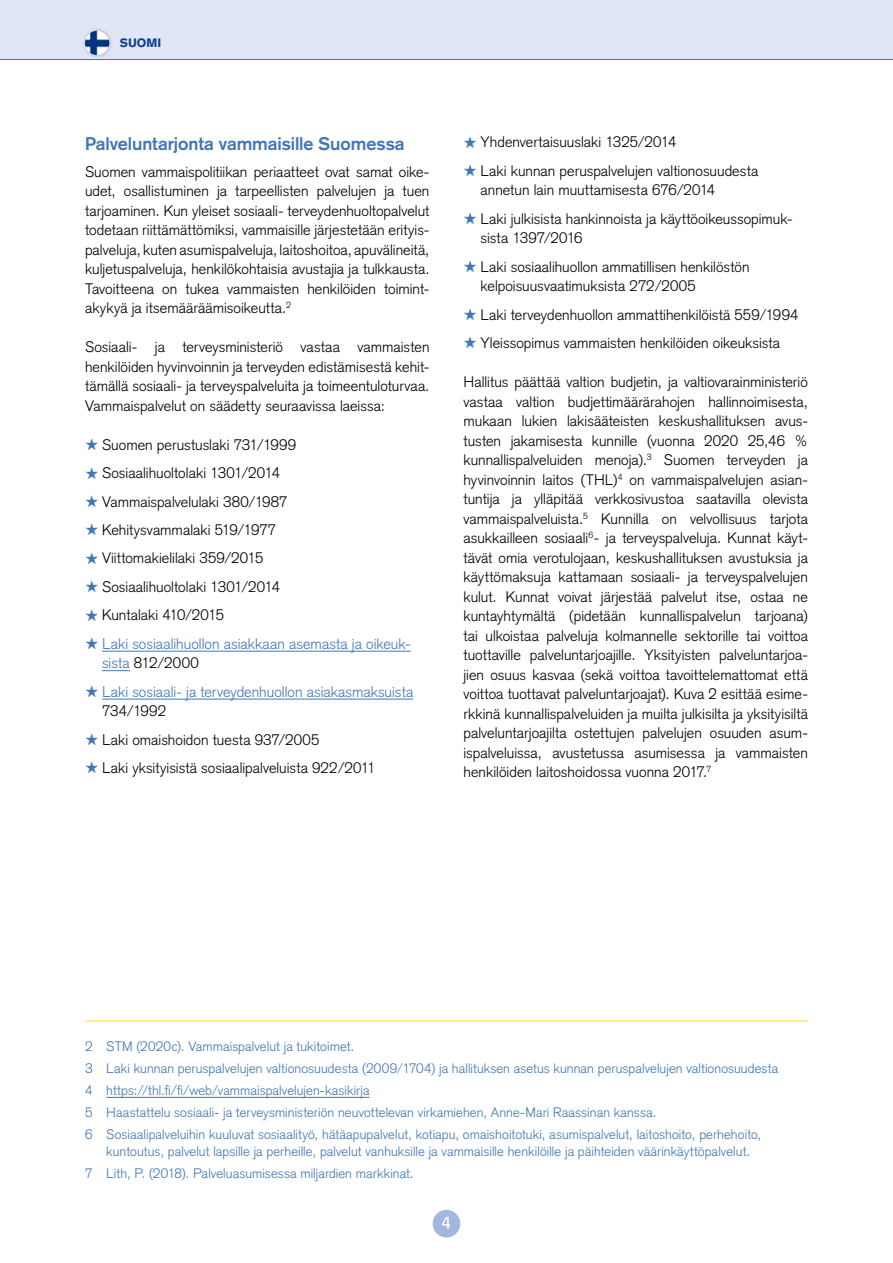
<style>
.page{position:relative;width:893px;height:1263px;background:#fff}
.page>*{position:absolute;margin:0;border:0;box-sizing:border-box;transform-origin:0 0}
.t1{font:700 18px "Basic Commercial LT";letter-spacing:-.005em;color:#4277b5}
.t2{font:700 16.5px "Bell Gothic Std";color:#fff}
.body_txt{font:300 15px/19.5px "Basic Commercial LT";letter-spacing:.005em;color:#000;text-align:justify}
.t3{font:300 15px/19.5px "Basic Commercial LT";letter-spacing:.005em;color:#4277b5}
.footnotes{font:300 13.5px/17.5px "Basic Commercial LT";letter-spacing:.005em;color:#4277b5}
.t4{font:900 12px "Basic Commercial LT Com";color:#0f4190}
.s1{color:#4277b5}
.s2{color:#000}
</style>
<div class="page">
<div style="left:0;top:0;width:893px;height:60px;background:#e1e6f6"></div>
<div style="left:433px;top:1210px;width:27px;height:27px;background:#a3b6df;border-radius:50%"></div>
<div style="left:81px;top:27px;width:32px;height:32px;background:#000;opacity:.25"></div>
<img style="left:85px;top:31px;width:24px;height:24px;border-radius:12px">
<hr style="left:0;top:59px;width:893px;height:1px;background:#4277b5">
<hr style="left:102px;top:651px;width:309px;height:1px;background:#4277b5">
<svg style="left:102px;top:670px;width:28px;height:1px"></svg>
<hr style="left:102px;top:699px;width:311px;height:1px;background:#4277b5">
<hr style="left:85px;top:1021px;width:723px;height:1px;background:#ffe000">
<hr style="left:106px;top:1097px;width:263px;height:1px;background:#4277b5">
<p class="t4" style="left:120px;top:35px;width:43px">SUOMI</p>
<h4 class="t1" style="left:85px;top:133px;width:321px">Palveluntarjonta vammaisille Suomessa</h4>
<p class="body_txt" style="left:85px;top:162px;width:346px">Suomen vammaispolitiikan periaatteet ovat samat oike&shy;udet, osallistuminen ja tarpeellisten palvelujen ja tuen tarjoaminen. Kun yleiset sosiaali- terveydenhuoltopalvelut todetaan riittämättömiksi, vammaisille järjestetään erityis&shy;palveluja, kuten asumispalveluja, laitoshoitoa, apuvälineitä, kuljetuspalveluja, henkilökohtaisia avustajia ja tulkkausta.<br>Tavoitteena on tukea vammaisten henkilöiden toimint&shy;akykyä ja itsemääräämisoikeutta.<sup>2</sup></p>
<p class="body_txt" style="left:85px;top:337px;width:346px">Sosiaali- ja terveysministeriö vastaa vammaisten henkilöiden hyvinvoinnin ja terveyden edistämisestä kehit&shy;tämällä sosiaali- ja terveyspalveluita ja toimeentuloturvaa.<br>Vammaispalvelut on säädetty seuraavissa laeissa:</p>
<p class="body_txt" style="left:85px;top:435px;width:213px"><span class="s1">★</span> Suomen perustuslaki 731/1999</p>
<p class="body_txt" style="left:85px;top:463px;width:197px"><span class="s1">★</span> Sosiaalihuoltolaki 1301/2014</p>
<p class="body_txt" style="left:85px;top:492px;width:204px"><span class="s1">★</span> Vammaispalvelulaki 380/1987</p>
<p class="body_txt" style="left:85px;top:520px;width:193px"><span class="s1">★</span> Kehitysvammalaki 519/1977</p>
<p class="body_txt" style="left:85px;top:549px;width:180px"><span class="s1">★</span> Viittomakielilaki 359/2015</p>
<p class="body_txt" style="left:85px;top:577px;width:197px"><span class="s1">★</span> Sosiaalihuoltolaki 1301/2014</p>
<p class="body_txt" style="left:85px;top:605px;width:141px"><span class="s1">★</span> Kuntalaki 410/2015</p>
<p class="t3" style="left:102px;top:634px;width:310px;text-indent:-17px">★ Laki sosiaalihuollon asiakkaan asemasta ja oikeuk&shy;sista <span class="s2">812/2000</span></p>
<p class="t3" style="left:102px;top:682px;width:313px;text-indent:-17px">★ Laki sosiaali- ja terveydenhuollon asiakasmaksuista<br><span class="s2">734/1992</span></p>
<p class="body_txt" style="left:85px;top:730px;width:236px"><span class="s1">★</span> Laki omaishoidon tuesta 937/2005</p>
<p class="body_txt" style="left:85px;top:758px;width:292px"><span class="s1">★</span> Laki yksityisistä sosiaalipalveluista 922/2011</p>
<p class="body_txt" style="left:463px;top:132px;width:214px"><span class="s1">★</span> Yhdenvertaisuuslaki 1325/2014</p>
<p class="body_txt" style="left:480px;top:161px;width:279px;text-indent:-17px"><span class="s1">★</span> Laki kunnan peruspalvelujen valtionosuudesta annetun lain muuttamisesta 676/2014</p>
<p class="body_txt" style="left:480px;top:209px;width:314px;text-indent:-17px"><span class="s1">★</span> Laki julkisista hankinnoista ja käyttöoikeussopimuk&shy;sista 1397/2016</p>
<p class="body_txt" style="left:480px;top:257px;width:271px;text-indent:-17px"><span class="s1">★</span> Laki sosiaalihuollon ammatillisen henkilöstön kelpoisuusvaatimuksista 272/2005</p>
<p class="body_txt" style="left:463px;top:305px;width:337px"><span class="s1">★</span> Laki terveydenhuollon ammattihenkilöistä 559/1994</p>
<p class="body_txt" style="left:463px;top:333px;width:318px"><span class="s1">★</span> Yleissopimus vammaisten henkilöiden oikeuksista</p>
<p class="body_txt" style="left:463px;top:372px;width:346px">Hallitus päättää valtion budjetin, ja valtiovarainministeriö vastaa valtion budjettimäärärahojen hallinnoimisesta, mukaan lukien lakisääteisten keskushallituksen avus&shy;tusten jakamisesta kunnille (vuonna 2020 25,46 % kunnallispalveluiden menoja).<sup>3</sup> Suomen terveyden ja hyvinvoinnin laitos (THL)<sup>4</sup> on vammaispalvelujen asian&shy;tuntija ja ylläpitää verkkosivustoa saatavilla olevista vammaispalveluista.<sup>5</sup> Kunnilla on velvollisuus tarjota asukkailleen sosiaali<sup>6</sup>- ja terveyspalveluja. Kunnat käyt&shy;tävät omia verotulojaan, keskushallituksen avustuksia ja käyttömaksuja kattamaan sosiaali- ja terveyspalvelujen kulut. Kunnat voivat järjestää palvelut itse, ostaa ne kuntayhtymältä (pidetään kunnallispalvelun tarjoana) tai ulkoistaa palveluja kolmannelle sektorille tai voittoa tuottaville palveluntarjoajille. Yksityisten palveluntarjoa&shy;jien osuus kasvaa (sekä voittoa tavoittelemattomat että voittoa tuottavat palveluntarjoajat). Kuva 2 esittää esime&shy;rkkinä kunnallispalveluiden ja muilta julkisilta ja yksityisiltä palveluntarjoajilta ostettujen palvelujen osuuden asum&shy;ispalveluissa, avustetussa asumisessa ja vammaisten henkilöiden laitoshoidossa vuonna 2017.<sup>7</sup></p>
<p class="footnotes" style="left:85px;top:1038px;width:271px">2 STM (2020c). Vammaispalvelut ja tukitoimet.</p>
<p class="footnotes" style="left:85px;top:1060px;width:695px">3 Laki kunnan peruspalvelujen valtionosuudesta (2009/1704) ja hallituksen asetus kunnan peruspalvelujen valtionosuudesta</p>
<p class="footnotes" style="left:85px;top:1081px;width:286px">4 https://thl.fi/fi/web/vammaispalvelujen-kasikirja</p>
<p class="footnotes" style="left:85px;top:1103px;width:573px">5 Haastattelu sosiaali- ja terveysministeriön neuvottelevan virkamiehen, Anne-Mari Raassinan kanssa.</p>
<p class="footnotes" style="left:106px;top:1125px;width:657px;text-indent:-21px">6 Sosiaalipalveluihin kuuluvat sosiaalityö, hätäapupalvelut, kotiapu, omaishoitotuki, asumispalvelut, laitoshoito, perhehoito, kuntoutus, palvelut lapsille ja perheille, palvelut vanhuksille ja vammaisille henkilöille ja päihteiden väärinkäyttöpalvelut.</p>
<p class="footnotes" style="left:85px;top:1164px;width:330px">7 Lith, P. (2018). Palveluasumisessa miljardien markkinat.</p>
<p class="t2" style="left:442px;top:1212px;width:11px">4</p>
</div>
